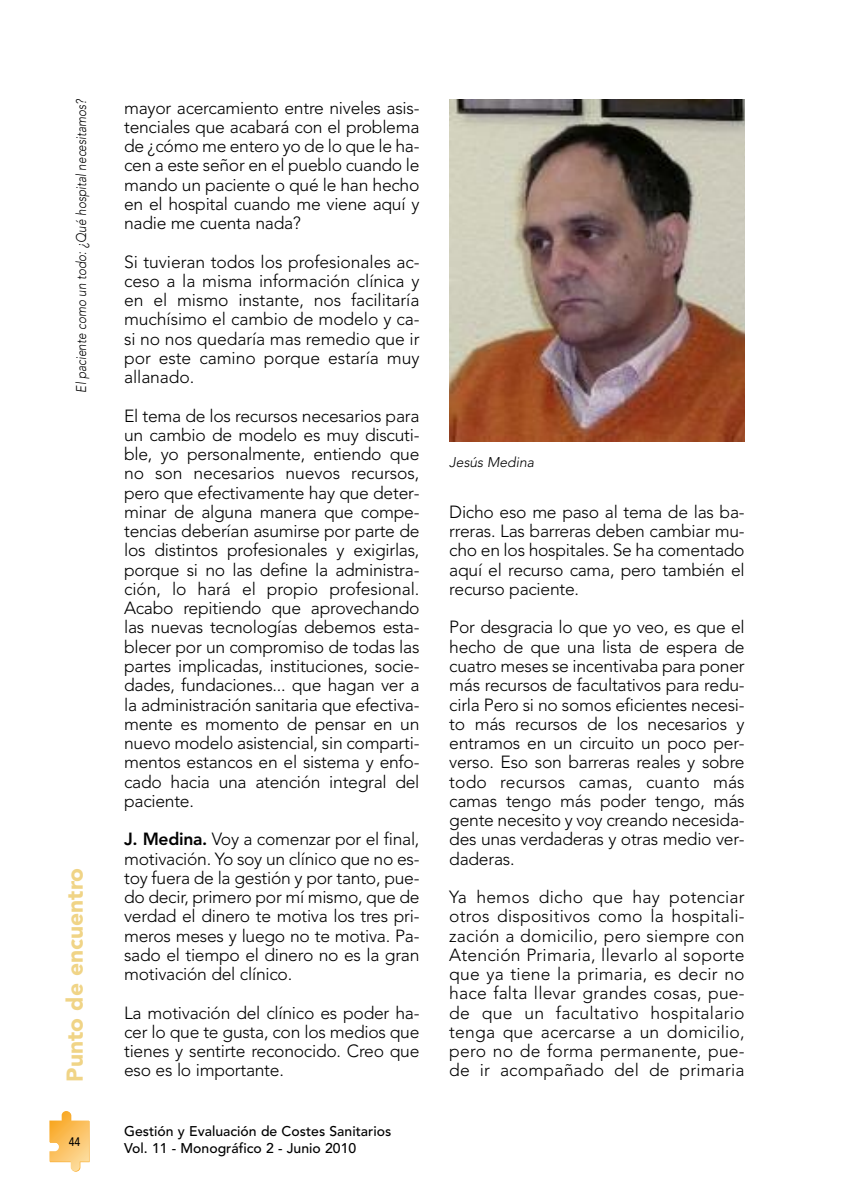
<style>
.page{position:relative;width:844px;height:1191px;background:#fff}
.page>*{position:absolute;margin:0;border:0;box-sizing:border-box;transform-origin:0 0}
.t1{font:900 22.75px "Avenir";color:#f0d486}
.t2{font:300 17.5px/19.2px "Avenir";letter-spacing:-.015em;color:#000;text-align:justify}
.t3{font:500 14px/17.5px "Avenir";color:#000}
.t4{font:italic 300 14px "Avenir";color:#000;scale:.85 1}
.t5{font:italic 300 14px "Avenir";color:#000}
.t6{font:500 12.25px "Avenir";color:#000;scale:.85 1}
.s1{font-weight:800}
</style>
<div class="page">
<svg style="left:50px;top:1111px;width:39px;height:60px"></svg>
<img style="left:449px;top:99px;width:295px;height:343px">
<p class="t4" style="left:76px;top:392px;width:347px;rotate:-90deg">El paciente como un todo: ¿Qué hospital necesitamos?</p>
<h1 class="t1" style="left:66px;top:1081px;width:216px;rotate:-90deg">Punto de encuentro</h1>
<p class="t6" style="left:69px;top:1136px;width:15px">44</p>
<p class="t2" style="left:124px;top:99px;width:297px">mayor acercamiento entre niveles asis&shy;tenciales que acabará con el problema de ¿cómo me entero yo de lo que le ha&shy;cen a este señor en el pueblo cuando le mando un paciente o qué le han hecho en el hospital cuando me viene aquí y nadie me cuenta nada?</p>
<p class="t2" style="left:124px;top:253px;width:297px">Si tuvieran todos los profesionales ac&shy;ceso a la misma información clínica y en el mismo instante, nos facilitaría muchísimo el cambio de modelo y ca&shy;si no nos quedaría mas remedio que ir por este camino porque estaría muy allanado.</p>
<p class="t2" style="left:124px;top:407px;width:297px">El tema de los recursos necesarios para un cambio de modelo es muy discuti&shy;ble, yo personalmente, entiendo que no son necesarios nuevos recursos, pero que efectivamente hay que deter&shy;minar de alguna manera que compe&shy;tencias deberían asumirse por parte de los distintos profesionales y exigirlas, porque si no las define la administra&shy;ción, lo hará el propio profesional.<br>Acabo repitiendo que aprovechando las nuevas tecnologías debemos esta&shy;blecer por un compromiso de todas las partes implicadas, instituciones, socie&shy;dades, fundaciones... que hagan ver a la administración sanitaria que efectiva&shy;mente es momento de pensar en un nuevo modelo asistencial, sin comparti&shy;mentos estancos en el sistema y enfo&shy;cado hacia una atención integral del paciente.</p>
<p class="t2" style="left:124px;top:831px;width:297px"><span class="s1">J. Medina.</span> Voy a comenzar por el final, motivación. Yo soy un clínico que no es&shy;toy fuera de la gestión y por tanto, pue&shy;do decir, primero por mí mismo, que de verdad el dinero te motiva los tres pri&shy;meros meses y luego no te motiva. Pa&shy;sado el tiempo el dinero no es la gran motivación del clínico.</p>
<p class="t2" style="left:124px;top:1004px;width:297px">La motivación del clínico es poder ha&shy;cer lo que te gusta, con los medios que tienes y sentirte reconocido. Creo que eso es lo importante.</p>
<p class="t3" style="left:124px;top:1123px;width:268px">Gestión y Evaluación de Costes Sanitarios<br>Vol. 11 - Monográfico 2 - Junio 2010</p>
<p class="t5" style="left:449px;top:457px;width:86px">Jesús Medina</p>
<p class="t2" style="left:449px;top:504px;width:297px">Dicho eso me paso al tema de las ba&shy;rreras. Las barreras deben cambiar mu&shy;cho en los hospitales. Se ha comentado aquí el recurso cama, pero también el recurso paciente.</p>
<p class="t2" style="left:449px;top:619px;width:297px">Por desgracia lo que yo veo, es que el hecho de que una lista de espera de cuatro meses se incentivaba para poner más recursos de facultativos para redu&shy;cirla Pero si no somos eficientes necesi&shy;to más recursos de los necesarios y entramos en un circuito un poco per&shy;verso. Eso son barreras reales y sobre todo recursos camas, cuanto más camas tengo más poder tengo, más gente necesito y voy creando necesida&shy;des unas verdaderas y otras medio ver&shy;daderas.</p>
<p class="t2" style="left:449px;top:889px;width:297px">Ya hemos dicho que hay potenciar otros dispositivos como la hospitali&shy;zación a domicilio, pero siempre con Atención Primaria, llevarlo al soporte que ya tiene la primaria, es decir no hace falta llevar grandes cosas, pue&shy;de que un facultativo hospitalario tenga que acercarse a un domicilio, pero no de forma permanente, pue&shy;de ir acompañado del de primaria</p>
</div>
